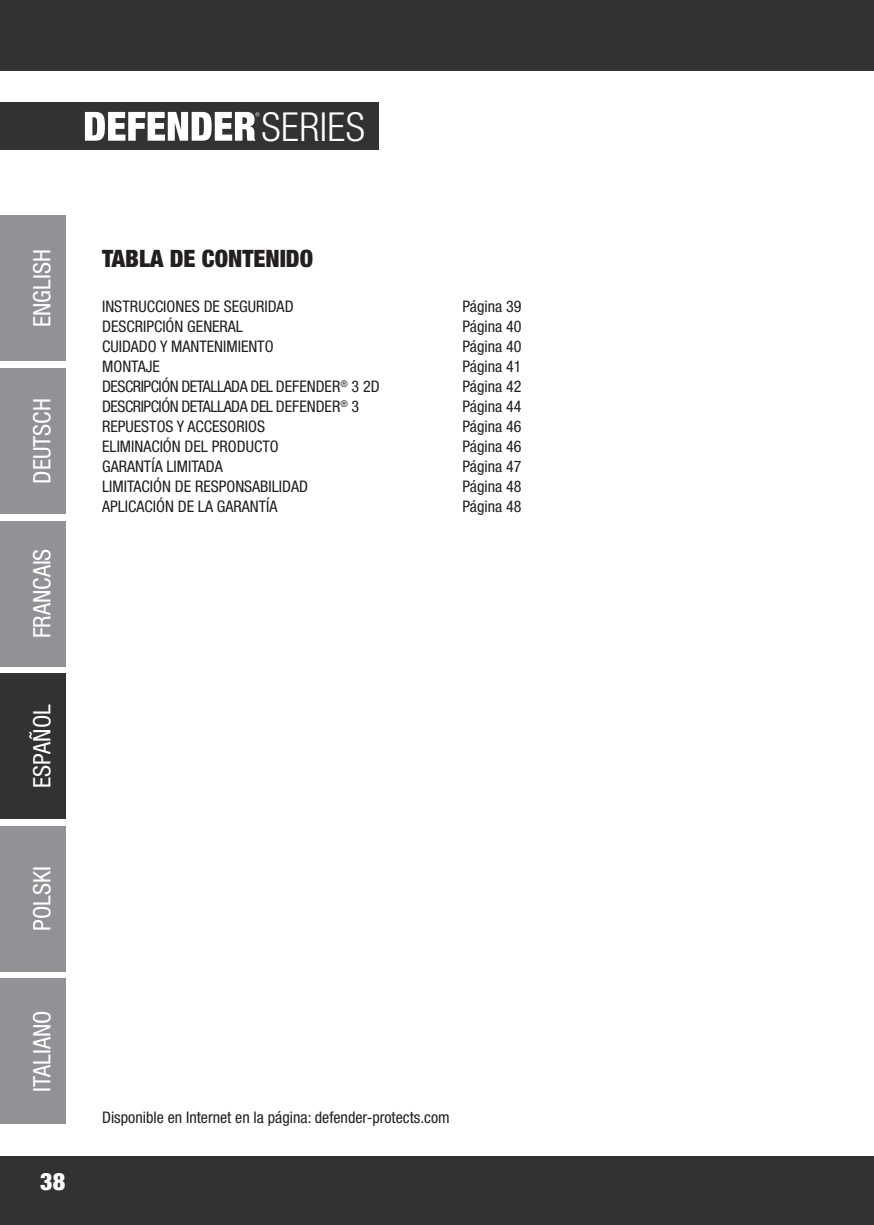
<style>
.page{position:relative;width:874px;height:1225px;background:#fff}
.page>*{position:absolute;margin:0;border:0;box-sizing:border-box;transform-origin:0 0}
.t1{font:300 condensed 40px "Helvetica Neue LT Pro";letter-spacing:.01em;color:#fff}
.t2{font:condensed 24px "Helvetica Neue LT Std";color:#fff}
.t3{font:900 condensed 24px "Helvetica Neue LT Pro";color:#231f20}
.t4{font:900 condensed 24px "Helvetica Neue LT Std";color:#fff}
.t5{font:condensed 16px "Helvetica Neue LT Pro";color:#231f20}
.t6{font:condensed 16px "Helvetica Neue LT Pro";letter-spacing:-.03em;color:#231f20}
</style>
<div class="page">
<div style="left:0;top:1155px;width:873px;height:70px;background:#333233"></div>
<div style="left:0;top:0;width:873px;height:71px;background:#333233"></div>
<div style="left:0;top:215px;width:66px;height:146px;background:#909295"></div>
<div style="left:0;top:368px;width:66px;height:146px;background:#909295"></div>
<div style="left:0;top:521px;width:66px;height:145px;background:#909295"></div>
<div style="left:0;top:673px;width:66px;height:146px;background:#333233"></div>
<div style="left:0;top:826px;width:66px;height:145px;background:#909295"></div>
<div style="left:0;top:978px;width:66px;height:146px;background:#909295"></div>
<div style="left:0;top:102px;width:378px;height:47px;background:#333233"></div>
<svg style="left:85px;top:112px;width:174px;height:29px"></svg>
<h1 class="t1" style="left:261px;top:104px;width:105px">SERIES</h1>
<h2 class="t2" style="left:28px;top:327px;width:79px;rotate:-90deg">ENGLISH</h2>
<h2 class="t2" style="left:28px;top:483px;width:87px;rotate:-90deg">DEUTSCH</h2>
<h2 class="t2" style="left:28px;top:638px;width:91px;rotate:-90deg">FRANCAIS</h2>
<h2 class="t2" style="left:28px;top:787px;width:85px;rotate:-90deg">ESPAÑOL</h2>
<h2 class="t2" style="left:28px;top:931px;width:66px;rotate:-90deg">POLSKI</h2>
<h2 class="t2" style="left:28px;top:1091px;width:82px;rotate:-90deg">ITALIANO</h2>
<h2 class="t4" style="left:40px;top:1166px;width:26px">38</h2>
<h2 class="t3" style="left:102px;top:244px;width:212px">TABLA DE CONTENIDO</h2>
<p class="t5" style="left:102px;top:297px;width:193px">INSTRUCCIONES DE SEGURIDAD</p>
<p class="t5" style="left:462px;top:297px;width:61px">Página 39</p>
<p class="t5" style="left:102px;top:317px;width:142px">DESCRIPCIÓN GENERAL</p>
<p class="t5" style="left:462px;top:317px;width:61px">Página 40</p>
<p class="t5" style="left:102px;top:337px;width:173px">CUIDADO Y MANTENIMIENTO</p>
<p class="t5" style="left:462px;top:337px;width:61px">Página 40</p>
<p class="t5" style="left:102px;top:357px;width:59px">MONTAJE</p>
<p class="t5" style="left:462px;top:357px;width:61px">Página 41</p>
<p class="t6" style="left:102px;top:377px;width:279px">DESCRIPCIÓN DETALLADA DEL DEFENDER<sup>®</sup> 3 2D</p>
<p class="t5" style="left:462px;top:377px;width:61px">Página 42</p>
<p class="t6" style="left:102px;top:397px;width:258px">DESCRIPCIÓN DETALLADA DEL DEFENDER<sup>®</sup> 3</p>
<p class="t5" style="left:462px;top:397px;width:61px">Página 44</p>
<p class="t5" style="left:102px;top:417px;width:164px">REPUESTOS Y ACCESORIOS</p>
<p class="t5" style="left:462px;top:417px;width:61px">Página 46</p>
<p class="t5" style="left:102px;top:437px;width:178px">ELIMINACIÓN DEL PRODUCTO</p>
<p class="t5" style="left:462px;top:437px;width:61px">Página 46</p>
<p class="t5" style="left:102px;top:457px;width:122px">GARANTÍA LIMITADA</p>
<p class="t5" style="left:462px;top:457px;width:61px">Página 47</p>
<p class="t5" style="left:102px;top:477px;width:207px">LIMITACIÓN DE RESPONSABILIDAD</p>
<p class="t5" style="left:462px;top:477px;width:61px">Página 48</p>
<p class="t5" style="left:102px;top:497px;width:177px">APLICACIÓN DE LA GARANTÍA</p>
<p class="t5" style="left:462px;top:497px;width:61px">Página 48</p>
<p class="t5" style="left:102px;top:1107px;width:349px">Disponible en Internet en la página: defender-protects.com</p>
</div>
